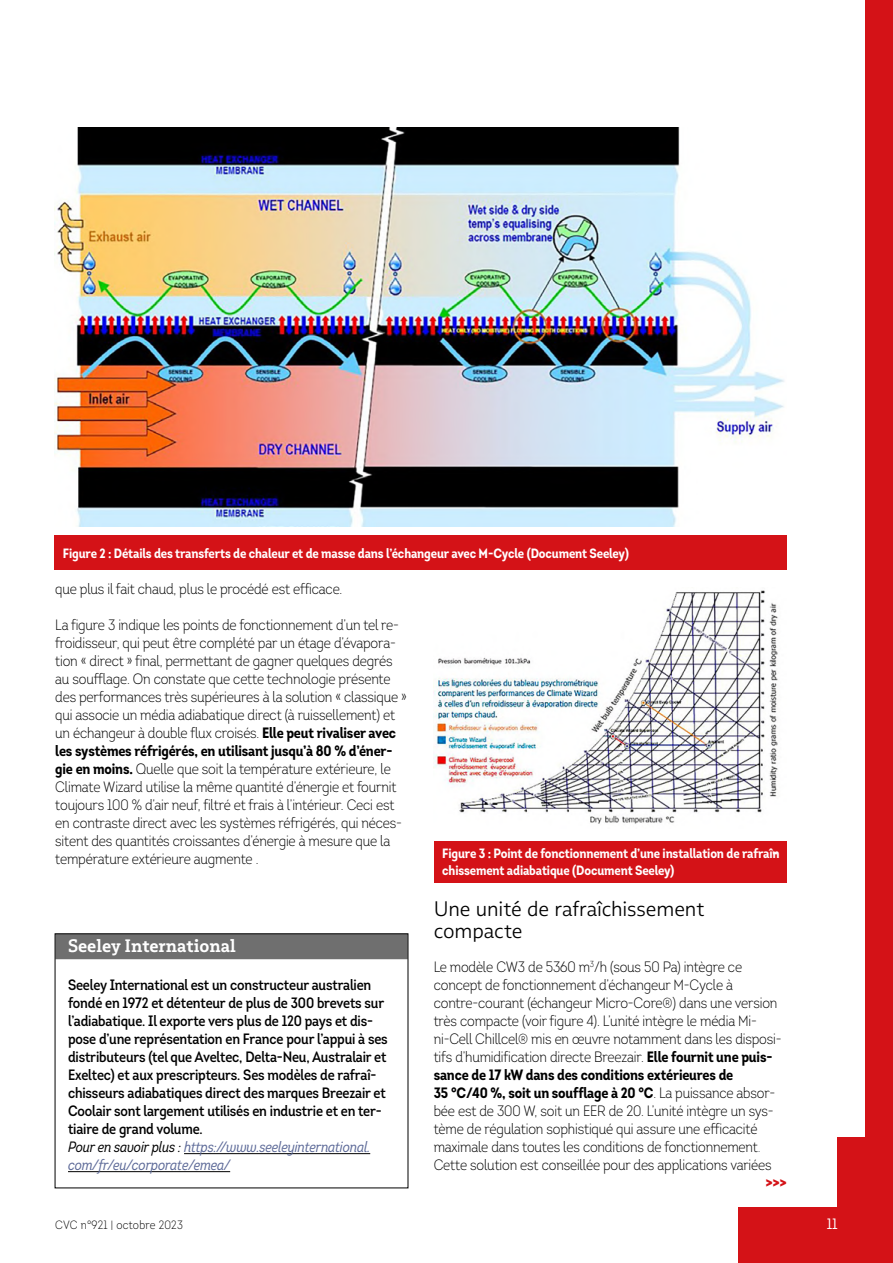
<style>
.page{position:relative;width:893px;height:1263px;background:#fff}
.page>*{position:absolute;margin:0;border:0;box-sizing:border-box;transform-origin:0 0}
.INTER_DOS{font:300 21px/22.5px "Multiple Sans Pro";letter-spacing:-.005em;color:#000}
.ENC_TITRE{font:700 18px "Multiple Slab Pro";color:#fff}
.TEXTE_COURANT{font:300 15px/18px "Intro Cond";letter-spacing:-.01em;color:#000}
.ENC_TEXTE{font:600 15px/18px "Intro Cond";letter-spacing:-.01em;color:#000}
.ENC_TEXTE-2{font:italic 15px/18px "Intro Cond";letter-spacing:-.01em;color:#5d6a98}
.FLECHES_SUITE{font:900 15px "Intro Cond";color:#d41217}
.t1{font:15px "Intro Cond";color:#fff}
.LEGENDE{font:700 13.5px/16.5px "Intro Cond";letter-spacing:-.01em;color:#fff}
.t2{font:300 12px "Intro Cond";letter-spacing:.02em;color:#000}
.s1{font-weight:700}
.s2{color:#000}
.s3{color:#454e59}
</style>
<div class="page">
<div style="left:865px;top:0;width:28px;height:1204px;background:#d41217"></div>
<div style="left:738px;top:1208px;width:155px;height:55px;background:#d41217"></div>
<div style="left:838px;top:1137px;width:55px;height:71px;background:#d41217"></div>
<div style="left:55px;top:934px;width:353px;height:25px;background:#6f6f6f"></div>
<hr style="left:184px;top:1153px;width:186px;height:1px;background:#000">
<hr style="left:68px;top:1171px;width:162px;height:1px;background:#000">
<img style="left:434px;top:590px;width:344px;height:234px">
<img style="left:54px;top:127px;width:730px;height:399px">
<div style="left:434px;top:841px;width:353px;height:41px;background:#d41217"></div>
<div style="left:54px;top:535px;width:733px;height:35px;background:#d41217"></div>
<p class="LEGENDE" style="left:63px;top:544px;width:568px">Figure 2 : Détails des transferts de chaleur et de masse dans l’échangeur avec M-Cycle (Document Seeley)</p>
<p class="TEXTE_COURANT" style="left:55px;top:580px;width:289px">que plus il fait chaud, plus le procédé est efficace.</p>
<p class="TEXTE_COURANT" style="left:55px;top:616px;width:353px">La figure 3 indique les points de fonctionnement d’un tel re&shy;froidisseur, qui peut être complété par un étage d’évapora&shy;tion « direct » final, permettant de gagner quelques degrés au soufflage. On constate que cette technologie présente des performances très supérieures à la solution « classique » qui associe un média adiabatique direct (à ruissellement) et un échangeur à double flux croisés. <span class="s1">Elle peut rivaliser avec les systèmes réfrigérés, en utilisant jusqu’à 80 % d’éner&shy;gie en moins.</span> Quelle que soit la température extérieure, le Climate Wizard utilise la même quantité d’énergie et fournit toujours 100 % d’air neuf, filtré et frais à l’intérieur. Ceci est en contraste direct avec les systèmes réfrigérés, qui néces&shy;sitent des quantités croissantes d’énergie à mesure que la température extérieure augmente .</p>
<p class="ENC_TITRE" style="left:68px;top:934px;width:169px">Seeley International</p>
<p class="ENC_TEXTE" style="left:68px;top:976px;width:321px">Seeley International est un constructeur australien fondé en 1972 et détenteur de plus de 300 brevets sur l’adiabatique. Il exporte vers plus de 120 pays et dis&shy;pose d’une représentation en France pour l’appui à ses distributeurs (tel que Aveltec, Delta-Neu, Australair et Exeltec) et aux prescripteurs. Ses modèles de rafraî&shy;chisseurs adiabatiques direct des marques Breezair et Coolair sont largement utilisés en industrie et en ter&shy;tiaire de grand volume.</p>
<p class="ENC_TEXTE-2" style="left:68px;top:1138px;width:304px"><span class="s2">Pour en savoir plus :</span> https://www.seeleyinternational. com/fr/eu/corporate/emea/</p>
<p class="LEGENDE" style="left:442px;top:845px;width:337px">Figure 3 : Point de fonctionnement d’une installation de rafraî&shy;chissement adiabatique (Document Seeley)</p>
<p class="INTER_DOS" style="left:434px;top:897px;width:272px">Une unité de rafraîchissement compacte</p>
<p class="TEXTE_COURANT" style="left:434px;top:958px;width:349px">Le modèle CW3 de 5360 m<sup>3</sup>/h (sous 50 Pa) intègre ce concept de fonctionnement d’échangeur M-Cycle à contre-courant (échangeur Micro-Core®) dans une version très compacte (voir figure 4). L’unité intègre le média Mi&shy;ni-Cell Chillcel® mis en œuvre notamment dans les disposi&shy;tifs d’humidification directe Breezair. <span class="s1">Elle fournit une puis&shy;sance de 17 kW dans des conditions extérieures de<br>35 °C/40 %, soit un soufflage à 20 °C</span>. La puissance absor&shy;bée est de 300 W, soit un EER de 20. L’unité intègre un sys&shy;tème de régulation sophistiqué qui assure une efficacité maximale dans toutes les conditions de fonctionnement<span class="s3">.</span></p>
<p class="TEXTE_COURANT" style="left:434px;top:1156px;width:339px">Cette solution est conseillée pour des applications variées</p>
<p class="FLECHES_SUITE" style="left:765px;top:1173px;width:23px">&gt;&gt;&gt;</p>
<p class="t2" style="left:55px;top:1217px;width:129px">CVC n°921 | octobre 2023</p>
<p class="t1" style="left:827px;top:1215px;width:12px">11</p>
</div>
